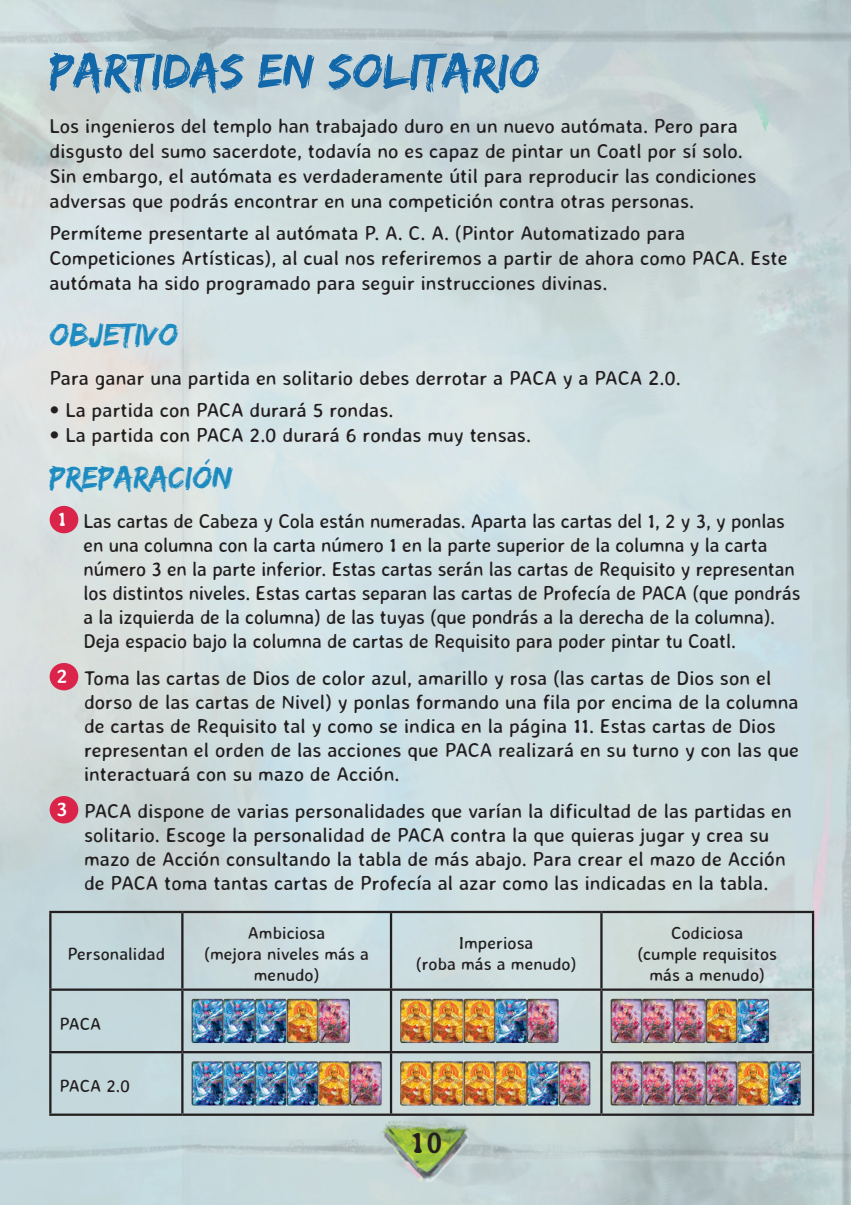
<style>
.page{position:relative;width:851px;height:1205px;background:#fff}
.page>*{position:absolute;margin:0;border:0;box-sizing:border-box;transform-origin:0 0}
.t1{font:50px "Edo SZ";color:#1268a8}
.t2{font:32.5px "Edo SZ";color:#1e8bc0}
.t3{font:700 30px "Averia";color:#231f20}
.t4{font:20px/24px "Averia Sans Libre";color:#231f20}
.t5{font:17.5px/21px "Averia Sans Libre";color:#231f20;text-align:center}
.s1{font-size:21.25px}
.s2{font-family:"Alte Haas Grotesk"}
.s3{font-family:"Averia";font-weight:700;font-size:19.75px;color:#fff}
</style>
<div class="page">
<img style="left:0;top:0;width:850px;height:1205px">
<div style="left:50px;top:506px;width:28px;height:27px;background:#da244a;border-radius:50%"></div>
<div style="left:50px;top:663px;width:28px;height:27px;background:#da244a;border-radius:50%"></div>
<div style="left:50px;top:796px;width:28px;height:27px;background:#da244a;border-radius:50%"></div>
<hr style="left:49px;top:911px;width:133px;height:2px;background:#231f20">
<hr style="left:49px;top:913px;width:2px;height:75px;background:#231f20">
<hr style="left:182px;top:911px;width:209px;height:2px;background:#231f20">
<hr style="left:181px;top:913px;width:2px;height:75px;background:#231f20">
<hr style="left:391px;top:911px;width:210px;height:2px;background:#231f20">
<hr style="left:390px;top:913px;width:2px;height:75px;background:#231f20">
<hr style="left:601px;top:911px;width:213px;height:2px;background:#231f20">
<hr style="left:600px;top:913px;width:2px;height:75px;background:#231f20">
<hr style="left:811px;top:913px;width:3px;height:75px;background:#231f20">
<hr style="left:49px;top:988px;width:133px;height:3px;background:#231f20">
<hr style="left:49px;top:991px;width:2px;height:60px;background:#231f20">
<hr style="left:182px;top:988px;width:209px;height:3px;background:#231f20">
<hr style="left:181px;top:991px;width:2px;height:60px;background:#231f20">
<hr style="left:391px;top:988px;width:210px;height:3px;background:#231f20">
<hr style="left:390px;top:991px;width:2px;height:60px;background:#231f20">
<hr style="left:601px;top:988px;width:213px;height:3px;background:#231f20">
<hr style="left:600px;top:991px;width:2px;height:60px;background:#231f20">
<hr style="left:811px;top:991px;width:3px;height:60px;background:#231f20">
<hr style="left:49px;top:1051px;width:133px;height:2px;background:#231f20">
<hr style="left:49px;top:1053px;width:2px;height:60px;background:#231f20">
<hr style="left:182px;top:1051px;width:209px;height:2px;background:#231f20">
<hr style="left:181px;top:1053px;width:2px;height:60px;background:#231f20">
<hr style="left:391px;top:1051px;width:210px;height:2px;background:#231f20">
<hr style="left:390px;top:1053px;width:2px;height:60px;background:#231f20">
<hr style="left:601px;top:1051px;width:213px;height:2px;background:#231f20">
<hr style="left:600px;top:1053px;width:2px;height:60px;background:#231f20">
<hr style="left:811px;top:1053px;width:3px;height:60px;background:#231f20">
<hr style="left:49px;top:1113px;width:133px;height:3px;background:#231f20">
<hr style="left:182px;top:1113px;width:209px;height:3px;background:#231f20">
<hr style="left:391px;top:1113px;width:210px;height:3px;background:#231f20">
<hr style="left:601px;top:1113px;width:213px;height:3px;background:#231f20">
<img style="left:191px;top:999px;width:161px;height:46px">
<img style="left:400px;top:999px;width:160px;height:46px">
<img style="left:610px;top:999px;width:161px;height:46px">
<img style="left:191px;top:1061px;width:192px;height:46px">
<img style="left:400px;top:1061px;width:192px;height:46px">
<img style="left:610px;top:1061px;width:192px;height:46px">
<h1 class="t1" style="left:50px;top:41px;width:491px">PARTIDAS EN SOLITARIO</h1>
<p class="t4" style="left:50px;top:113px;width:708px;line-height:25px">Los ingenieros del templo han trabajado duro en un nuevo autómata. Pero para disgusto del sumo sacerdote, todavía no es capaz de pintar un Coatl por sí solo.<br>Sin embargo, el autómata es verdaderamente útil para reproducir las condiciones adversas que podrás encontrar en una competición contra otras personas.</p>
<p class="t4" style="left:50px;top:220px;width:739px;line-height:25px">Permíteme presentarte al autómata P. A. C. A. (Pintor Automatizado para<br>Competiciones Artísticas), al cual nos referiremos a partir de ahora como PACA. Este autómata ha sido programado para seguir instrucciones divinas.</p>
<h2 class="t2" style="left:50px;top:316px;width:130px">OBJETIVO</h2>
<p class="t4" style="left:50px;top:365px;width:632px">Para ganar una partida en solitario debes derrotar a PACA y a PACA <span class="s1">2</span>.0.</p>
<p class="t4" style="left:50px;top:397px;width:345px"><span class="s2">•</span> La partida con PACA durará 5 rondas.</p>
<p class="t4" style="left:50px;top:422px;width:483px"><span class="s2">•</span> La partida con PACA 2.0 durará 6 rondas muy tensas.</p>
<h2 class="t2" style="left:50px;top:458px;width:184px">PREPARACIÓN</h2>
<p class="t4" style="left:83px;top:509px;width:718px;text-indent:-27px"><span class="s3">1</span> Las cartas de Cabeza y Cola están numeradas. Aparta las cartas del 1, 2 y 3, y ponlas en una columna con la carta número 1 en la parte superior de la columna y la carta número 3 en la parte inferior. Estas cartas serán las cartas de Requisito y representan los distintos niveles. Estas cartas separan las cartas de Profecía de PACA (que pondrás a la izquierda de la columna) de las tuyas (que pondrás a la derecha de la columna).<br>Deja espacio bajo la columna de cartas de Requisito para poder pintar tu Coatl.</p>
<p class="t4" style="left:84px;top:666px;width:716px;text-indent:-27px"><span class="s3">2</span> Toma las cartas de Dios de color azul, amarillo y rosa (las cartas de Dios son el dorso de las cartas de Nivel) y ponlas formando una fila por encima de la columna de cartas de Requisito tal y como se indica en la página 11. Estas cartas de Dios representan el orden de las acciones que PACA realizará en su turno y con las que interactuará con su mazo de Acción.</p>
<p class="t4" style="left:84px;top:799px;width:709px;text-indent:-27px"><span class="s3">3</span> PACA dispone de varias personalidades que varían la dificultad de las partidas en solitario. Escoge la personalidad de PACA contra la que quieras jugar y crea su mazo de Acción consultando la tabla de más abajo. Para crear el mazo de Acción de PACA toma tantas cartas de Profecía al azar como las indicadas en la tabla.</p>
<p class="t5" style="left:67px;top:942px;width:99px">Personalidad</p>
<p class="t5" style="left:59px;top:1013px;width:43px">PACA</p>
<p class="t5" style="left:59px;top:1075px;width:72px">PACA 2.0</p>
<p class="t5" style="left:204px;top:921px;width:166px">Ambiciosa<br>(mejora niveles más a menudo)</p>
<p class="t5" style="left:416px;top:932px;width:162px">Imperiosa<br>(roba más a menudo)</p>
<p class="t5" style="left:637px;top:921px;width:141px">Codiciosa<br>(cumple requisitos más a menudo)</p>
<h3 class="t3" style="left:409px;top:1126px;width:35px">10</h3>
</div>
